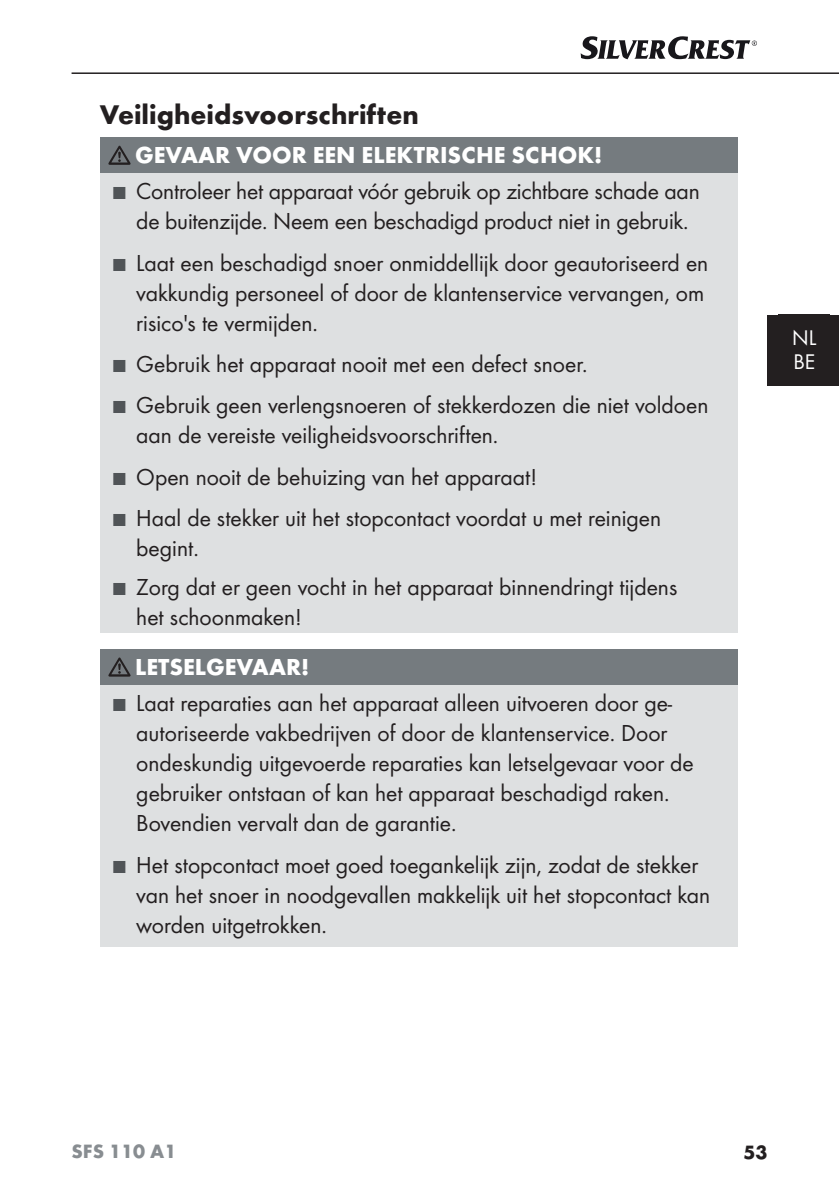
<style>
.page{position:relative;width:839px;height:1190px;background:#fff}
.page>*{position:absolute;margin:0;border:0;box-sizing:border-box;transform-origin:0 0}
.t1{font:700 28px "Futura";color:#231f20}
.t2{font:24px/30px "Futura Boo";color:#231f20}
.t3{font:700 24px "Futura";color:#fff}
.t4{font:22px/24px "Futura Boo";color:#fff}
.t5{font:700 20px "Futura";color:#888d91}
.t6{font:700 20px "Futura";color:#231f20}
.s1{font-size:18px;color:#505457}
</style>
<div class="page">
<hr style="left:71px;top:72px;width:767px;height:2px;background:#231f20">
<svg style="left:580px;top:36px;width:176px;height:23px"></svg>
<div style="left:766px;top:314px;width:72px;height:71px;background:#231f20"></div>
<div style="left:100px;top:137px;width:636px;height:36px;background:#757b7f"></div>
<div style="left:100px;top:173px;width:636px;height:459px;background:#dee0e1"></div>
<svg style="left:108px;top:146px;width:22px;height:19px"></svg>
<div style="left:100px;top:649px;width:636px;height:36px;background:#757b7f"></div>
<div style="left:100px;top:685px;width:636px;height:261px;background:#dee0e1"></div>
<svg style="left:108px;top:657px;width:22px;height:19px"></svg>
<p class="t1" style="left:100px;top:103px;width:320px">Veiligheidsvoorschriften</p>
<p class="t3" style="left:135px;top:146px;width:468px">GEVAAR VOOR EEN ELEKTRISCHE SCHOK!</p>
<p class="t2" style="left:113px;top:178px;width:587px;text-align:center"><span class="s1">■</span> Controleer het apparaat vóór gebruik op zichtbare schade aan de buitenzijde. Neem een beschadigd product niet in gebruik.</p>
<p class="t2" style="left:136px;top:249px;width:573px;text-indent:-23px"><span class="s1">■</span> Laat een beschadigd snoer onmiddellijk door geautoriseerd en vakkundig personeel of door de klantenservice vervangen, om risico's te vermijden.</p>
<p class="t2" style="left:113px;top:350px;width:475px"><span class="s1">■</span> Gebruik het apparaat nooit met een defect snoer.</p>
<p class="t2" style="left:136px;top:392px;width:573px;text-indent:-23px"><span class="s1">■</span> Gebruik geen verlengsnoeren of stekkerdozen die niet voldoen aan de vereiste veiligheidsvoorschriften.</p>
<p class="t2" style="left:113px;top:463px;width:424px"><span class="s1">■</span> Open nooit de behuizing van het apparaat!</p>
<p class="t2" style="left:136px;top:504px;width:526px;text-indent:-23px"><span class="s1">■</span> Haal de stekker uit het stopcontact voordat u met reinigen begint.</p>
<p class="t2" style="left:136px;top:573px;width:542px;text-indent:-23px"><span class="s1">■</span> Zorg dat er geen vocht in het apparaat binnendringt tijdens het schoonmaken!</p>
<p class="t3" style="left:135px;top:657px;width:176px">LETSELGEVAAR!</p>
<p class="t2" style="left:136px;top:689px;width:558px;text-indent:-23px"><span class="s1">■</span> Laat reparaties aan het apparaat alleen uitvoeren door ge&shy;autoriseerde vakbedrijven of door de klantenservice. Door ondeskundig uitgevoerde reparaties kan letselgevaar voor de gebruiker ontstaan of kan het apparaat beschadigd raken.<br>Bovendien vervalt dan de garantie.</p>
<p class="t2" style="left:136px;top:850px;width:575px;text-indent:-23px"><span class="s1">■</span> Het stopcontact moet goed toegankelijk zijn, zodat de stekker van het snoer in noodgevallen makkelijk uit het stopcontact kan worden uitgetrokken.</p>
<p class="t4" style="left:791px;top:327px;width:26px">NL<br>BE</p>
<p class="t5" style="left:71px;top:1143px;width:106px">SFS 110 A1</p>
<p class="t6" style="left:743px;top:1144px;width:25px">53</p>
</div>
